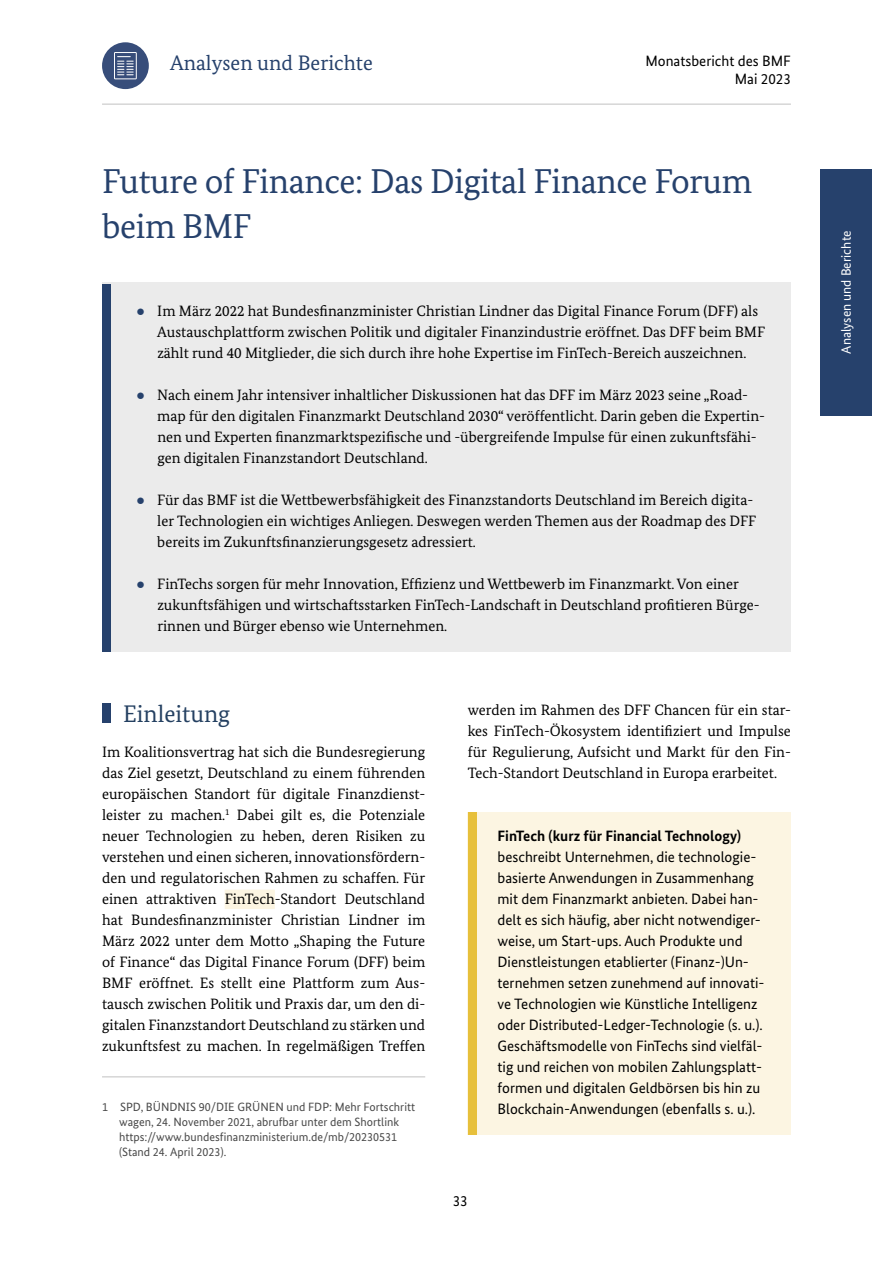
<style>
.page{position:relative;width:893px;height:1263px;background:#fff}
.page>*{position:absolute;margin:0;border:0;box-sizing:border-box;transform-origin:0 0}
.Überschrift_erste_Eb{font:34.5px/45px "Bundes Serif";letter-spacing:-.01em;color:#26416c}
.Überschrift_zweite_E{font:24px "Bundes Serif";color:#244061}
.t1{font:21px "Bundes Serif";color:#26416c}
.Bulletpoints_Teaser{font:15px/21px "Bundes Serif";color:#000}
.Zweispaltiger_Fließt{font:15px/21px "Bundes Serif";color:#000;text-align:justify}
.Hintergrundwissen{font:15px/21px "Bundes Sans";color:#000;text-align:right}
.t2{font:13.5px "Bundes Sans";color:#fff}
.Zweispaltiger_Fließt-2{font:12px/15px "Bundes Sans";color:#484848}
.s1{font-family:"Arial";color:#26416c}
.s2{font-weight:700}
</style>
<div class="page">
<div style="left:102px;top:42px;width:47px;height:47px;background:#374d7a;border-radius:50%"></div>
<svg style="left:114px;top:52px;width:23px;height:27px"></svg>
<hr style="left:102px;top:103px;width:689px;height:2px;background:#d6d6d6">
<div style="left:821px;top:169px;width:51px;height:246px;background:#26416c"></div>
<div style="left:102px;top:283px;width:689px;height:95px;background:#ebebeb"></div>
<div style="left:102px;top:367px;width:689px;height:116px;background:#ebebeb"></div>
<div style="left:102px;top:472px;width:689px;height:95px;background:#ebebeb"></div>
<div style="left:102px;top:556px;width:689px;height:95px;background:#ebebeb"></div>
<div style="left:102px;top:703px;width:9px;height:20px;background:#26416c"></div>
<div style="left:225px;top:889px;width:50px;height:20px;background:#fcf5e2"></div>
<hr style="left:102px;top:1076px;width:323px;height:1px;background:#d6d6d6">
<div style="left:468px;top:812px;width:323px;height:322px;background:#fcf5e2"></div>
<div style="left:102px;top:284px;width:9px;height:368px;background:#26416c"></div>
<div style="left:468px;top:812px;width:8px;height:323px;background:#e7c03b"></div>
<h3 class="t1" style="left:170px;top:50px;width:204px">Analysen und Berichte</h3>
<p class="Hintergrundwissen" style="left:645px;top:51px;width:147px;line-height:18px">Monatsbericht des BMF<br>Mai 2023</p>
<h2 class="Überschrift_erste_Eb" style="left:102px;top:158px;width:652px">Future of Finance: Das Digital Finance Forum beim BMF</h2>
<p class="Bulletpoints_Teaser" style="left:157px;top:300px;width:609px;text-indent:-21px"><span class="s1">●</span> Im März 2022 hat Bundesfinanzminister Christian Lindner das Digital Finance Forum (DFF) als<br>Austauschplattform zwischen Politik und digitaler Finanzindustrie eröffnet. Das DFF beim BMF zählt rund 40 Mitglieder, die sich durch ihre hohe Expertise im FinTech-Bereich auszeichnen.</p>
<p class="Bulletpoints_Teaser" style="left:157px;top:384px;width:609px;text-indent:-21px"><span class="s1">●</span> Nach einem Jahr intensiver inhaltlicher Diskussionen hat das DFF im März 2023 seine „Road&shy;map für den digitalen Finanzmarkt Deutschland 2030“ veröffentlicht. Darin geben die Expertin&shy;nen und Experten finanzmarktspezifische und -übergreifende Impulse für einen zukunftsfähi&shy;gen digitalen Finanzstandort Deutschland.</p>
<p class="Bulletpoints_Teaser" style="left:157px;top:489px;width:600px;text-indent:-21px"><span class="s1">●</span> Für das BMF ist die Wettbewerbsfähigkeit des Finanzstandorts Deutschland im Bereich digita&shy;ler Technologien ein wichtiges Anliegen. Deswegen werden Themen aus der Roadmap des DFF bereits im Zukunftsfinanzierungsgesetz adressiert.</p>
<p class="Bulletpoints_Teaser" style="left:157px;top:573px;width:604px;text-indent:-21px"><span class="s1">●</span> FinTechs sorgen für mehr Innovation, Effizienz und Wettbewerb im Finanzmarkt. Von einer zukunftsfähigen und wirtschaftsstarken FinTech-Landschaft in Deutschland profitieren Bürge&shy;rinnen und Bürger ebenso wie Unternehmen.</p>
<h3 class="Überschrift_zweite_E" style="left:123px;top:699px;width:108px">Einleitung</h3>
<p class="Zweispaltiger_Fließt" style="left:102px;top:741px;width:325px">Im Koalitionsvertrag hat sich die Bundesregierung das Ziel gesetzt, Deutschland zu einem führenden europäischen Standort für digitale Finanzdienst&shy;leister zu machen.<sup>1</sup> Dabei gilt es, die Potenziale neuer Technologien zu heben, deren Risiken zu verstehen und einen sicheren, innovationsfördern&shy;den und regulatorischen Rahmen zu schaffen. Für einen attraktiven FinTech-Standort Deutschland hat Bundesfinanzminister Christian Lindner im März 2022 unter dem Motto „Shaping the Future of Finance“ das Digital Finance Forum (DFF) beim BMF eröffnet. Es stellt eine Plattform zum Aus&shy;tausch zwischen Politik und Praxis dar, um den di&shy;gitalen Finanzstandort Deutschland zu stärken und zukunftsfest zu machen. In regelmäßigen Treffen</p>
<p class="Zweispaltiger_Fließt-2" style="left:119px;top:1099px;width:298px;text-indent:-17px">1 SPD, BÜNDNIS 90/DIE GRÜNEN und FDP: Mehr Fortschritt wagen, 24. November 2021, abrufbar unter dem Shortlink https://www.bundesfinanzministerium.de/mb/20230531 (Stand 24. April 2023).</p>
<p class="Zweispaltiger_Fließt" style="left:468px;top:699px;width:325px">werden im Rahmen des DFF Chancen für ein star&shy;kes FinTech-Ökosystem identifiziert und Impulse für Regulierung, Aufsicht und Markt für den Fin-Tech-Standort Deutschland in Europa erarbeitet.</p>
<p class="Hintergrundwissen" style="left:497px;top:825px;width:268px;text-align:left"><span class="s2">FinTech (kurz für Financial Technology) </span>beschreibt Unternehmen, die technologie&shy;basierte Anwendungen in Zusammenhang mit dem Finanzmarkt anbieten. Dabei han&shy;delt es sich häufig, aber nicht notwendiger&shy;weise, um Start-ups. Auch Produkte und Dienstleistungen etablierter (Finanz-)Un&shy;ternehmen setzen zunehmend auf innovati&shy;ve Technologien wie Künstliche Intelligenz oder Distributed-Ledger-Technologie (s. u.).<br>Geschäftsmodelle von FinTechs sind vielfäl&shy;tig und reichen von mobilen Zahlungsplatt&shy;formen und digitalen Geldbörsen bis hin zu Blockchain-Anwendungen (ebenfalls s. u.).</p>
<p class="Hintergrundwissen" style="left:453px;top:1190px;width:16px">33</p>
<p class="t2" style="left:838px;top:354px;width:124px;rotate:-90deg">Analysen und Berichte</p>
</div>
